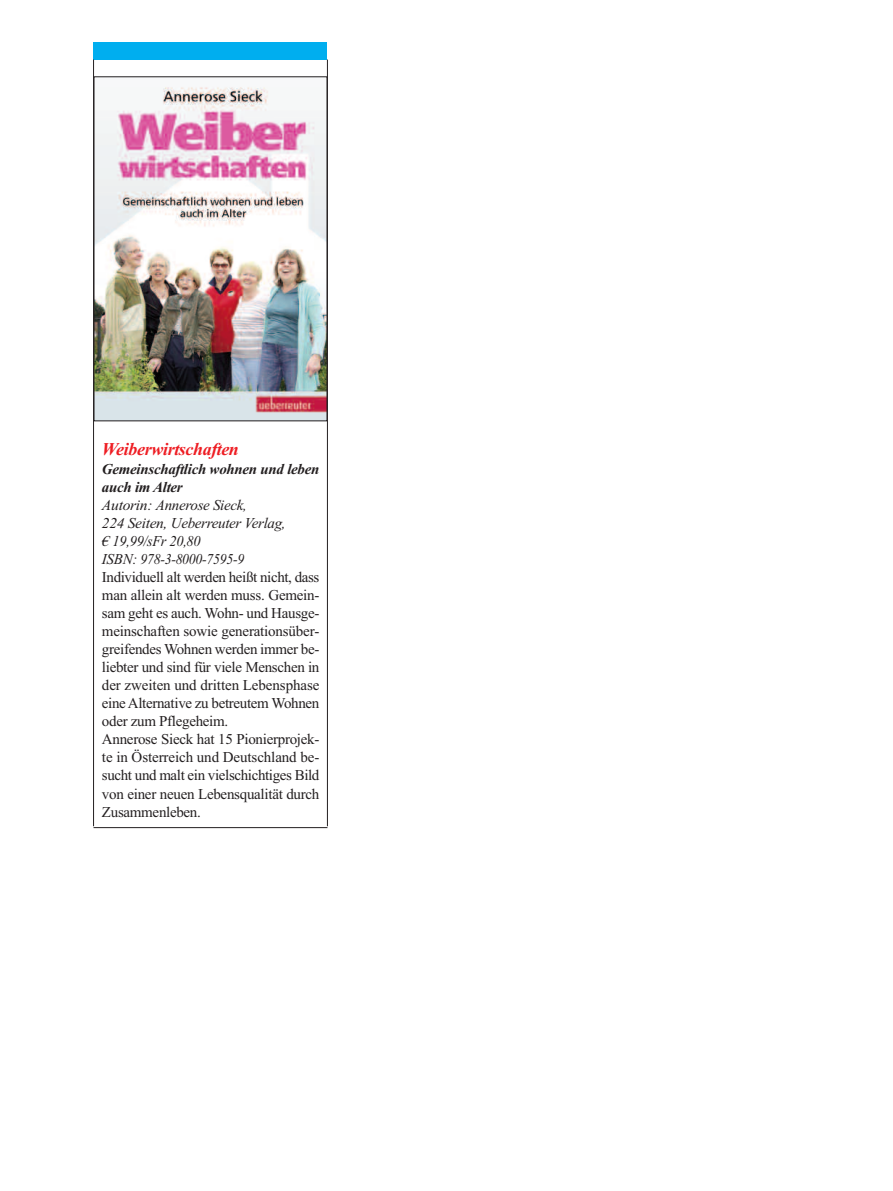
<style>
.page{position:relative;width:893px;height:1191px;background:#fff}
.page>*{position:absolute;margin:0;border:0;box-sizing:border-box;transform-origin:0 0}
.t1{font:italic 700 18px "Times New Roman";letter-spacing:-.02em;color:#ee1d23}
.t2{font:15px/18px "Times New Roman";letter-spacing:-.02em;color:#231f20}
.t3{font:italic 15px/18px "Times New Roman";letter-spacing:-.02em;color:#231f20;scale:1.04 1}
.t4{font:italic 700 15px/18px "Times New Roman";letter-spacing:-.02em;color:#231f20}
</style>
<div class="page">
<div style="left:93px;top:43px;width:234px;height:17px;background:#00aeef"></div>
<hr style="left:327px;top:60px;width:1px;height:766px;background:#231f20">
<hr style="left:93px;top:60px;width:1px;height:766px;background:#231f20">
<hr style="left:94px;top:827px;width:233px;height:1px;background:#231f20">
<img style="left:96px;top:87px;width:229px;height:332px">
<p class="t1" style="left:102px;top:438px;width:139px">Weiberwirtschaften</p>
<p class="t4" style="left:102px;top:460px;width:219px">Gemeinschaftlich wohnen und leben auch im Alter</p>
<p class="t3" style="left:102px;top:496px;width:178px">Autorin: Annerose Sieck,<br>224 Seiten, Ueberreuter Verlag, € 19,99/sFr 20,80<br>ISBN: 978-3-8000-7595-9</p>
<p class="t2" style="left:102px;top:568px;width:219px">Individuell alt werden heißt nicht, dass man allein alt werden muss. Gemein&shy;sam geht es auch. Wohn- und Hausge&shy;meinschaften sowie generationsüber&shy;greifendes Wohnen werden immer be&shy;liebter und sind für viele Menschen in der zweiten und dritten Lebensphase eineAlternative zu betreutem Wohnen oder zum Pflegeheim.<br>Annerose Sieck hat 15 Pionierprojek&shy;te in Österreich und Deutschland be&shy;sucht und malt ein vielschichtiges Bild von einer neuen Lebensqualität durch Zusammenleben.</p>
</div>
